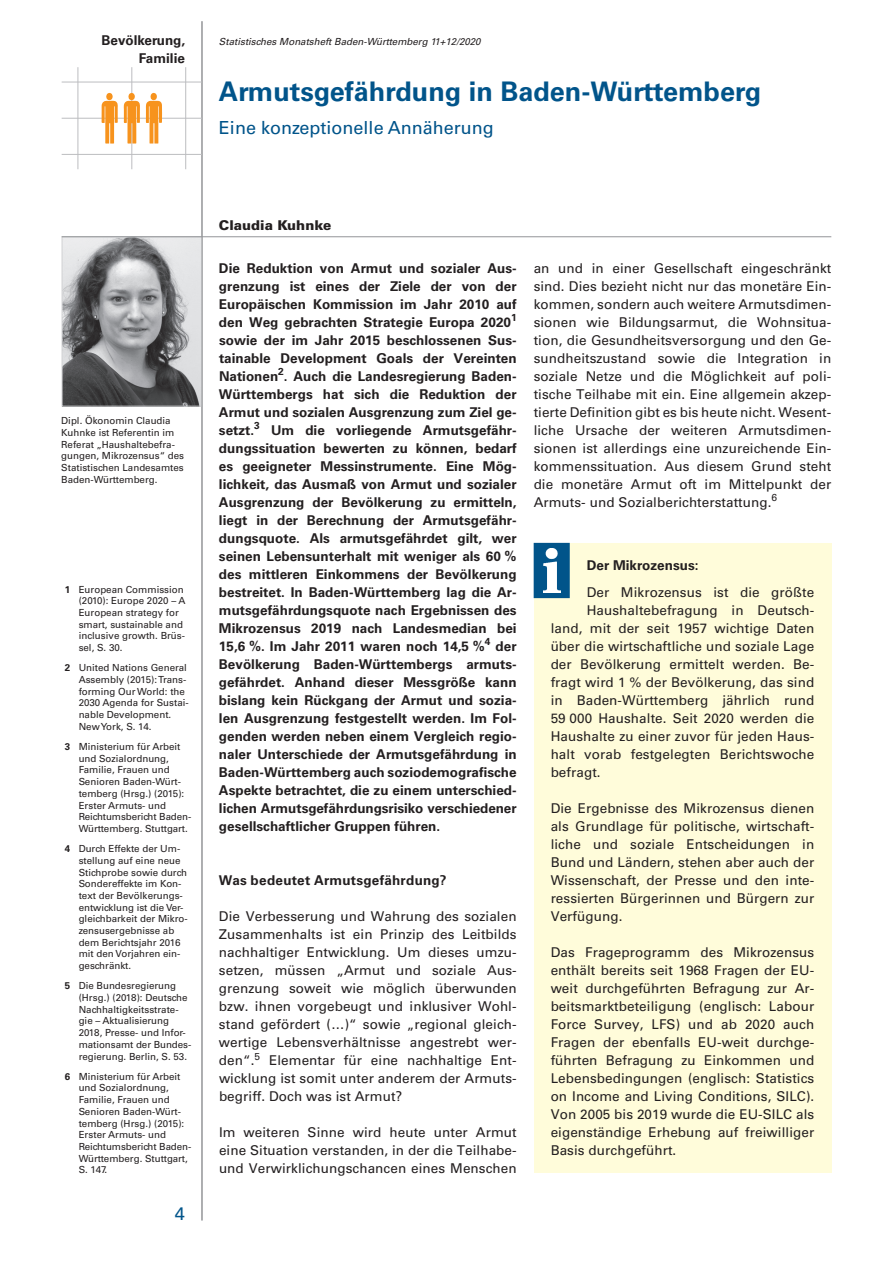
<style>
.page{position:relative;width:893px;height:1263px;background:#fff}
.page>*{position:absolute;margin:0;border:0;box-sizing:border-box;transform-origin:0 0}
.t1{font:700 27px "Univers";color:#01548a}
.t2{font:18px "Univers";color:#01548a}
.t3{font:13.5px/18px "Univers";letter-spacing:.005em;color:#231f20;text-align:justify}
.t4{font:700 13.5px/18px "Univers";color:#231f20;text-align:justify}
.t5{font:700 13.5px "Univers";letter-spacing:.02em;color:#231f20}
.t6{font:900 13.5px "Univers";color:#231f20}
.t7{font:9.75px/11.7px "Univers";color:#231f20}
.t8{font:italic 9.75px "Univers";color:#231f20}
.s1{font-weight:700}
</style>
<div class="page">
<img style="left:64px;top:238px;width:136px;height:166px">
<div style="left:62px;top:236px;width:140px;height:170px;border:1px solid #d1d2d4"></div>
<hr style="left:62px;top:236px;width:769px;height:1px;background:#939598">
<hr style="left:202px;top:21px;width:1px;height:1199px;background:#939598">
<hr style="left:62px;top:82px;width:140px;height:1px;background:#bcbdc0">
<hr style="left:62px;top:118px;width:140px;height:1px;background:#bcbdc0">
<hr style="left:62px;top:154px;width:140px;height:1px;background:#bcbdc0">
<hr style="left:78px;top:67px;width:1px;height:102px;background:#bcbdc0">
<hr style="left:131px;top:67px;width:1px;height:102px;background:#bcbdc0">
<hr style="left:185px;top:67px;width:1px;height:102px;background:#bcbdc0">
<svg style="left:102px;top:93px;width:16px;height:51px"></svg>
<svg style="left:146px;top:93px;width:16px;height:51px"></svg>
<svg style="left:124px;top:93px;width:16px;height:51px"></svg>
<div style="left:534px;top:543px;width:297px;height:630px;background:#fffcda"></div>
<div style="left:534px;top:543px;width:36px;height:55px;background:#01548a;border:2px solid #01548a"></div>
<img style="left:543px;top:548px;width:17px;height:44px">
<p class="t4" style="left:102px;top:31px;width:85px">Bevölkerung,</p>
<p class="t8" style="left:219px;top:35px;width:263px">Statistisches Monatsheft Baden-Württemberg 11+12/2020</p>
<p class="t4" style="left:139px;top:49px;width:47px">Familie</p>
<h1 class="t1" style="left:219px;top:76px;width:544px">Armutsgefährdung in Baden-Württemberg</h1>
<h2 class="t2" style="left:219px;top:117px;width:276px">Eine konzeptionelle Annäherung</h2>
<p class="t7" style="left:61px;top:415px;width:124px">Dipl. Ökonomin Claudia<br>Kuhnke ist Referentin im<br>Referat „Haushaltebefra&shy;gungen, Mikrozensus“ des<br>Statistischen Landesamtes<br>Baden-Württemberg.</p>
<p class="t7" style="left:79px;top:583px;width:108px;text-indent:-14px"><span class="s1">1</span> European Commission (2010): Europe 2020 – A<br>European strategy for smart, sustainable and inclusive growth. Brüs&shy;sel, S. 30.</p>
<p class="t7" style="left:79px;top:662px;width:112px;text-indent:-14px"><span class="s1">2</span> United Nations General<br>Assembly (2015): Trans&shy;forming Our World: the<br>2030 Agenda for Sustai&shy;nable Development.<br>New York, S. 14.</p>
<p class="t7" style="left:79px;top:741px;width:114px;text-indent:-14px"><span class="s1">3</span> Ministerium für Arbeit und Sozialordnung,<br>Familie, Frauen und<br>Senioren Baden-Würt&shy;temberg (Hrsg.) (2015):<br>Erster Armuts- und<br>Reichtumsbericht Baden-<br>Württemberg. Stuttgart.</p>
<p class="t7" style="left:79px;top:843px;width:111px;text-indent:-14px"><span class="s1">4</span> Durch Effekte der Um&shy;stellung auf eine neue<br>Stichprobe sowie durch<br>Sondereffekte im Kon&shy;text der Bevölkerungs&shy;entwicklung ist die Ver&shy;gleichbarkeit der Mikro&shy;zensusergebnisse ab dem Berichtsjahr 2016 mit den Vorjahren ein&shy;geschränkt.</p>
<p class="t7" style="left:79px;top:980px;width:114px;text-indent:-14px"><span class="s1">5</span> Die Bundesregierung (Hrsg.) (2018): Deutsche<br>Nachhaltigkeitsstrate&shy;gie – Aktualisierung<br>2018, Presse- und Infor&shy;mationsamt der Bundes&shy;regierung. Berlin, S. 53.</p>
<p class="t7" style="left:79px;top:1070px;width:114px;text-indent:-14px"><span class="s1">6</span> Ministerium für Arbeit und Sozialordnung,<br>Familie, Frauen und<br>Senioren Baden-Würt&shy;temberg (Hrsg.) (2015):<br>Erster Armuts- und<br>Reichtumsbericht Baden-<br>Württemberg. Stuttgart,<br>S. 147.</p>
<h2 class="t2" style="left:175px;top:1203px;width:12px">4</h2>
<p class="t6" style="left:219px;top:216px;width:114px">Claudia Kuhnke</p>
<p class="t4" style="left:219px;top:259px;width:299px">Die Reduktion von Armut und sozialer Aus&shy;grenzung ist eines der Ziele der von der Europäischen Kommission im Jahr 2010 auf den Weg gebrachten Strategie Europa 2020<sup>1 </sup>sowie der im Jahr 2015 beschlossenen Sus&shy;tainable Development Goals der Vereinten Nationen<sup>2</sup>. Auch die Landesregierung Baden-Württembergs hat sich die Reduktion der Armut und sozialen Ausgrenzung zum Ziel ge&shy;setzt.<sup>3</sup> Um die vorliegende Armutsgefähr&shy;dungssituation bewerten zu können, bedarf es geeigneter Messinstrumente. Eine Mög&shy;lichkeit, das Ausmaß von Armut und sozialer Ausgrenzung der Bevölkerung zu ermitteln, liegt in der Berechnung der Armutsgefähr&shy;dungsquote. Als armutsgefährdet gilt, wer seinen Lebensunterhalt mit weniger als 60 % des mittleren Einkommens der Bevölkerung bestreitet. In Baden-Württemberg lag die Ar&shy;mutsgefährdungsquote nach Ergebnissen des Mikrozensus 2019 nach Landesmedian bei 15,6 %. Im Jahr 2011 waren noch 14,5 %<sup>4</sup> der Bevölkerung Baden-Württembergs armuts&shy;gefährdet. Anhand dieser Messgröße kann bislang kein Rückgang der Armut und sozia&shy;len Ausgrenzung festgestellt werden. Im Fol&shy;genden werden neben einem Vergleich regio&shy;naler Unterschiede der Armutsgefährdung in Baden-Württemberg auch soziodemografische Aspekte betrachtet, die zu einem unterschied&shy;lichen Armutsgefährdungsrisiko verschiedener gesellschaftlicher Gruppen führen.</p>
<p class="t5" style="left:219px;top:872px;width:229px">Was bedeutet Armutsgefährdung?</p>
<p class="t3" style="left:219px;top:907px;width:299px">Die Verbesserung und Wahrung des sozialen Zusammenhalts ist ein Prinzip des Leitbilds nachhaltiger Entwicklung. Um dieses umzu&shy;setzen, müssen „Armut und soziale Aus&shy;grenzung soweit wie möglich überwunden bzw. ihnen vorgebeugt und inklusiver Wohl&shy;stand gefördert (…)“ sowie „regional gleich&shy;wertige Lebensverhältnisse angestrebt wer&shy;den“.<sup>5</sup> Elementar für eine nachhaltige Ent&shy;wicklung ist somit unter anderem der Armuts&shy;begriff. Doch was ist Armut?</p>
<p class="t3" style="left:219px;top:1123px;width:299px">Im weiteren Sinne wird heute unter Armut eine Situation verstanden, in der die Teilhabe&shy;und Verwirklichungschancen eines Menschen</p>
<p class="t3" style="left:534px;top:259px;width:299px">an und in einer Gesellschaft eingeschränkt sind. Dies bezieht nicht nur das monetäre Ein&shy;kommen, sondern auch weitere Armutsdimen&shy;sionen wie Bildungsarmut, die Wohnsitua&shy;tion, die Gesundheitsversorgung und den Ge&shy;sundheitszustand sowie die Integration in soziale Netze und die Möglichkeit auf poli&shy;tische Teilhabe mit ein. Eine allgemein akzep&shy;tierte Definition gibt es bis heute nicht. Wesent&shy;liche Ursache der weiteren Armutsdimen&shy;sionen ist allerdings eine unzureichende Ein&shy;kommenssituation. Aus diesem Grund steht die monetäre Armut oft im Mittelpunkt der Armuts- und Sozialberichterstattung.<sup>6</sup></p>
<p class="t4" style="left:587px;top:557px;width:113px">Der Mikrozensus:</p>
<p class="t3" style="left:587px;top:583px;width:229px">Der Mikrozensus ist die größte</p>
<p class="t3" style="left:587px;top:601px;width:229px">Haushaltebefragung in Deutsch-</p>
<p class="t3" style="left:551px;top:619px;width:265px">land, mit der seit 1957 wichtige Daten</p>
<p class="t3" style="left:551px;top:637px;width:265px">über die wirtschaftliche und soziale Lage</p>
<p class="t3" style="left:551px;top:655px;width:265px">der Bevölkerung ermittelt werden. Be-</p>
<p class="t3" style="left:551px;top:673px;width:265px">fragt wird 1 % der Bevölkerung, das sind</p>
<p class="t3" style="left:551px;top:691px;width:265px">in Baden-Württemberg jährlich rund</p>
<p class="t3" style="left:551px;top:709px;width:265px">59 000 Haushalte. Seit 2020 werden die</p>
<p class="t3" style="left:551px;top:727px;width:265px">Haushalte zu einer zuvor für jeden Haus-</p>
<p class="t3" style="left:551px;top:745px;width:265px">halt vorab festgelegten Berichtswoche</p>
<p class="t3" style="left:551px;top:763px;width:51px">befragt.</p>
<p class="t3" style="left:551px;top:799px;width:265px">Die Ergebnisse des Mikrozensus dienen als Grundlage für politische, wirtschaft&shy;liche und soziale Entscheidungen in Bund und Ländern, stehen aber auch der Wissenschaft, der Presse und den inte&shy;ressierten Bürgerinnen und Bürgern zur Verfügung.</p>
<p class="t3" style="left:551px;top:943px;width:265px">Das Frageprogramm des Mikrozensus enthält bereits seit 1968 Fragen der EU&shy;weit durchgeführten Befragung zur Ar&shy;beitsmarktbeteiligung (englisch: Labour Force Survey, LFS) und ab 2020 auch Fragen der ebenfalls EU-weit durchge&shy;führten Befragung zu Einkommen und Lebensbedingungen (englisch: Statistics on Income and Living Conditions, SILC).<br>Von 2005 bis 2019 wurde die EU-SILC als eigenständige Erhebung auf freiwilliger Basis durchgeführt.</p>
</div>
